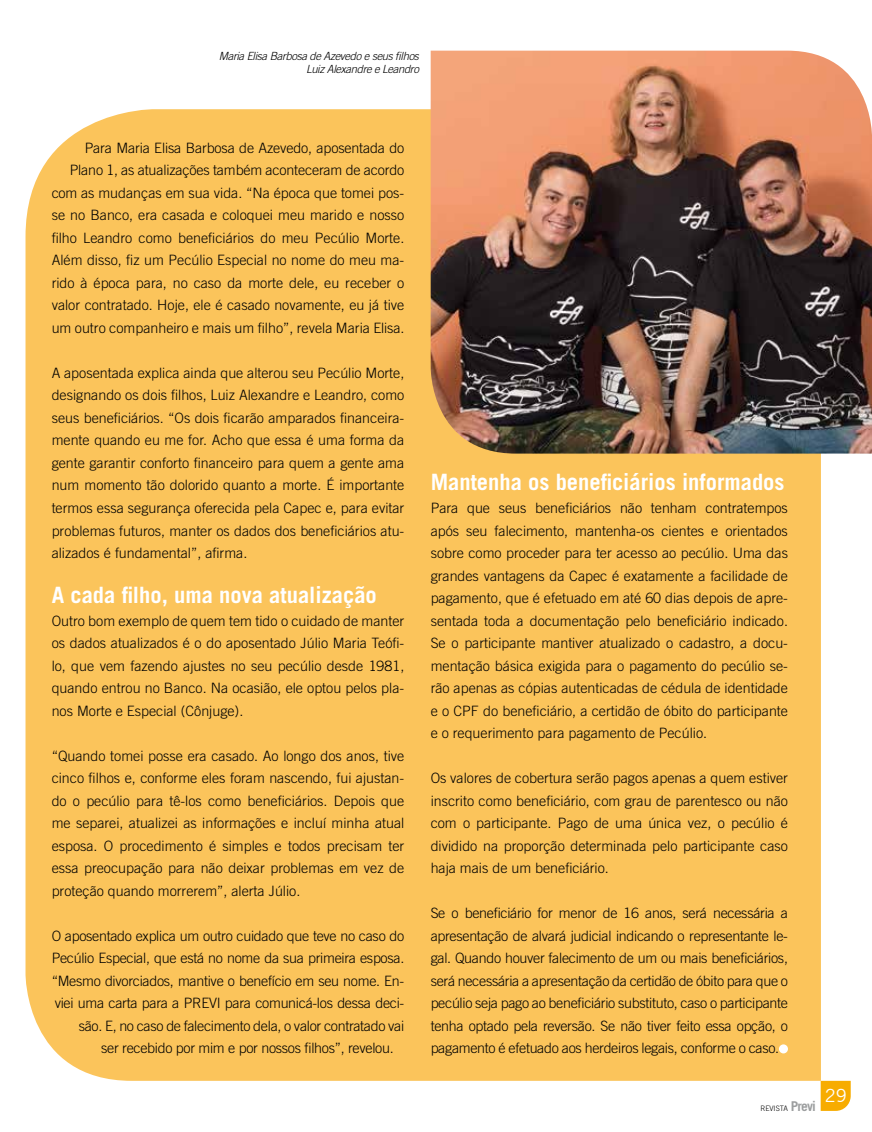
<style>
.page{position:relative;width:872px;height:1132px;background:#fff}
.page>*{position:absolute;margin:0;border:0;box-sizing:border-box;transform-origin:0 0}
.t1{font:700 22.5px "Trade Gothic";color:#fff}
.t2{font:18px "Trade Gothic";color:#fff}
.t3{font:300 14.25px/22.5px "Trade Gothic";color:#000;text-align:justify}
.t4{font:300 14.25px "Trade Gothic";letter-spacing:-.02em;color:#000}
.t5{font:italic 300 11.25px/13.5px "Trade Gothic";letter-spacing:-.03em;color:#000;text-align:right}
.t6{font:300 7.5px "Trade Gothic";color:#000}
.s1{font-weight:700;font-size:13.5px;color:#9c9e9f}
</style>
<div class="page">
<svg style="left:820px;top:1080px;width:30px;height:30px"></svg>
<div style="left:26px;top:109px;width:795px;height:971px;background:#fbc45b"></div>
<img style="left:431px;top:51px;width:441px;height:402px">
<div style="left:779px;top:1044px;width:9px;height:9px;background:#fff;border-radius:50%"></div>
<p class="t5" style="left:219px;top:49px;width:202px">Maria Elisa Barbosa de Azevedo e seus filhos<br>Luiz Alexandre e Leandro</p>
<p class="t3" style="left:52px;top:136px;width:354px;text-align:right">Para Maria Elisa Barbosa de Azevedo, aposentada do Plano 1, as atualizações também aconteceram de acordo com as mudanças em sua vida. “Na época que tomei pos&shy;se no Banco, era casada e coloquei meu marido e nosso filho Leandro como beneficiários do meu Pecúlio Morte.<br>Além disso, fiz um Pecúlio Especial no nome do meu ma&shy;rido à época para, no caso da morte dele, eu receber o valor contratado. Hoje, ele é casado novamente, eu já tive um outro companheiro e mais um filho”, revela Maria Elisa.</p>
<p class="t3" style="left:52px;top:361px;width:354px">A aposentada explica ainda que alterou seu Pecúlio Morte, designando os dois filhos, Luiz Alexandre e Leandro, como seus beneficiários. “Os dois ficarão amparados financeira&shy;mente quando eu me for. Acho que essa é uma forma da gente garantir conforto financeiro para quem a gente ama num momento tão dolorido quanto a morte. É importante termos essa segurança oferecida pela Capec e, para evitar problemas futuros, manter os dados dos beneficiários atu&shy;alizados é fundamental”, afirma.</p>
<h1 class="t1" style="left:52px;top:581px;width:327px">A cada filho, uma nova atualização</h1>
<p class="t3" style="left:52px;top:609px;width:354px">Outro bom exemplo de quem tem tido o cuidado de manter os dados atualizados é o do aposentado Júlio Maria Teófi&shy;lo, que vem fazendo ajustes no seu pecúlio desde 1981, quando entrou no Banco. Na ocasião, ele optou pelos pla&shy;nos Morte e Especial (Cônjuge).</p>
<p class="t3" style="left:52px;top:744px;width:354px">“Quando tomei posse era casado. Ao longo dos anos, tive cinco filhos e, conforme eles foram nascendo, fui ajustan&shy;do o pecúlio para tê-los como beneficiários. Depois que me separei, atualizei as informações e incluí minha atual esposa. O procedimento é simples e todos precisam ter essa preocupação para não deixar problemas em vez de proteção quando morrerem”, alerta Júlio.</p>
<p class="t4" style="left:52px;top:927px;width:354px">O aposentado explica um outro cuidado que teve no caso do</p>
<p class="t4" style="left:52px;top:949px;width:354px">Pecúlio Especial, que está no nome da sua primeira esposa.</p>
<p class="t4" style="left:52px;top:972px;width:354px">“Mesmo divorciados, mantive o benefício em seu nome. En-</p>
<p class="t4" style="left:55px;top:994px;width:351px">viei uma carta para a PREVI para comunicá-los dessa deci-</p>
<p class="t4" style="left:79px;top:1017px;width:327px">são. E, no caso de falecimento dela, o valor contratado vai</p>
<p class="t4" style="left:101px;top:1039px;width:294px">ser recebido por mim e por nossos filhos”, revelou.</p>
<h1 class="t1" style="left:431px;top:468px;width:355px">Mantenha os beneficiários informados</h1>
<p class="t3" style="left:431px;top:496px;width:359px">Para que seus beneficiários não tenham contratempos após seu falecimento, mantenha-os cientes e orientados sobre como proceder para ter acesso ao pecúlio. Uma das grandes vantagens da Capec é exatamente a facilidade de pagamento, que é efetuado em até 60 dias depois de apre&shy;sentada toda a documentação pelo beneficiário indicado.<br>Se o participante mantiver atualizado o cadastro, a docu&shy;mentação básica exigida para o pagamento do pecúlio se&shy;rão apenas as cópias autenticadas de cédula de identidade e o CPF do beneficiário, a certidão de óbito do participante e o requerimento para pagamento de Pecúlio.</p>
<p class="t3" style="left:431px;top:766px;width:359px">Os valores de cobertura serão pagos apenas a quem estiver inscrito como beneficiário, com grau de parentesco ou não com o participante. Pago de uma única vez, o pecúlio é dividido na proporção determinada pelo participante caso haja mais de um beneficiário.</p>
<p class="t3" style="left:431px;top:901px;width:359px">Se o beneficiário for menor de 16 anos, será necessária a apresentação de alvará judicial indicando o representante le&shy;gal. Quando houver falecimento de um ou mais beneficiários, será necessária a apresentação da certidão de óbito para que o pecúlio seja pago ao beneficiário substituto, caso o participante tenha optado pela reversão. Se não tiver feito essa opção, o pagamento é efetuado aos herdeiros legais, conforme o caso.</p>
<p class="t6" style="left:760px;top:1103px;width:57px">REVISTA <span class="s1">Previ</span></p>
<p class="t2" style="left:824px;top:1084px;width:23px">29</p>
</div>
